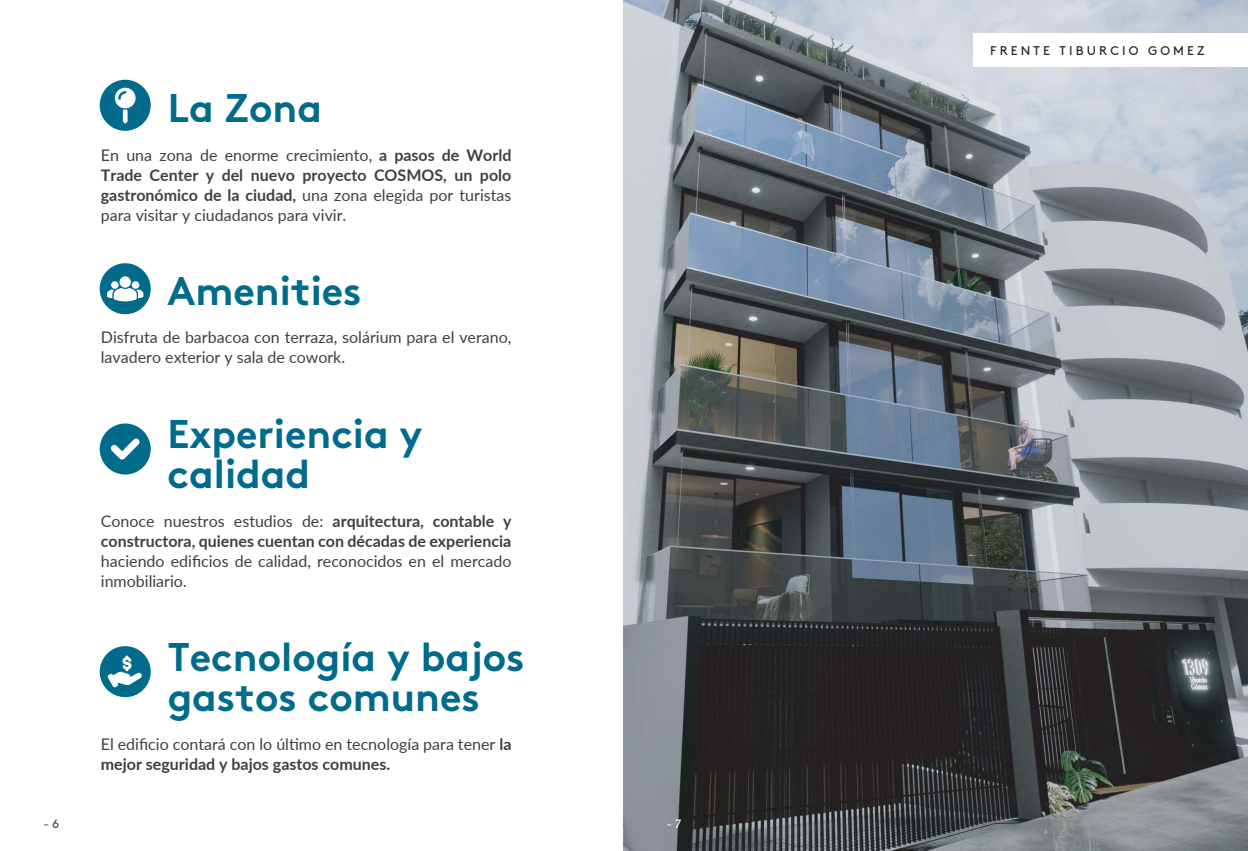
<style>
.page{position:relative;width:1248px;height:851px;background:#fff}
.page>*{position:absolute;margin:0;border:0;box-sizing:border-box;transform-origin:0 0}
.t1{font:700 40px/40px "Brown Pro";color:#006b8a}
.t2{font:16px/20px "Lato";color:#404041}
.t3{font:700 16px/20px "Lato";color:#404041}
.t4{font:12.5px "Brown";letter-spacing:.25em;color:#221f1f}
.t5{font:12px "Brown";color:#404041}
.t6{font:12px "Brown";color:#fff}
.s1{font-weight:700}
.s2{font-weight:400}
</style>
<div class="page">
<img style="left:624px;top:0;width:623px;height:850px">
<svg style="left:100px;top:646px;width:51px;height:51px"></svg>
<svg style="left:100px;top:423px;width:51px;height:51px"></svg>
<svg style="left:100px;top:80px;width:51px;height:51px"></svg>
<svg style="left:100px;top:263px;width:51px;height:51px"></svg>
<div style="left:973px;top:33px;width:274px;height:33px;background:#fff"></div>
<h1 class="t1" style="left:168px;top:92px;width:156px">La Zona</h1>
<p class="t2" style="left:101px;top:146px;width:412px;text-align:justify">En una zona de enorme crecimiento, <span class="s1">a pasos de World Trade Center y del nuevo proyecto COSMOS, un polo gastronómico de la ciudad,</span> una zona elegida por turistas para visitar y ciudadanos para vivir.</p>
<h1 class="t1" style="left:168px;top:275px;width:195px">Amenities</h1>
<p class="t2" style="left:101px;top:327px;width:412px">Disfruta de barbacoa con terraza, solárium para el verano, lavadero exterior y sala de cowork.</p>
<h1 class="t1" style="left:168px;top:418px;width:256px">Experiencia y calidad</h1>
<p class="t3" style="left:101px;top:510px;width:412px"><span class="s2">Conoce nuestros estudios de:</span> arquitectura, contable y constructora, quienes cuentan con décadas de experiencia</p>
<p class="t2" style="left:101px;top:550px;width:412px">haciendo edificios de calidad, reconocidos en el mercado inmobiliario.</p>
<h1 class="t1" style="left:168px;top:641px;width:358px">Tecnología y bajos gastos comunes</h1>
<p class="t2" style="left:101px;top:733px;width:412px">El edificio contará con lo último en tecnología para tener <span class="s1">la mejor seguridad y bajos gastos comunes.</span></p>
<p class="t5" style="left:44px;top:819px;width:17px">- 6</p>
<p class="t6" style="left:666px;top:819px;width:16px">- 7</p>
<p class="t4" style="left:990px;top:46px;width:216px">FRENTE TIBURCIO GOMEZ</p>
</div>
